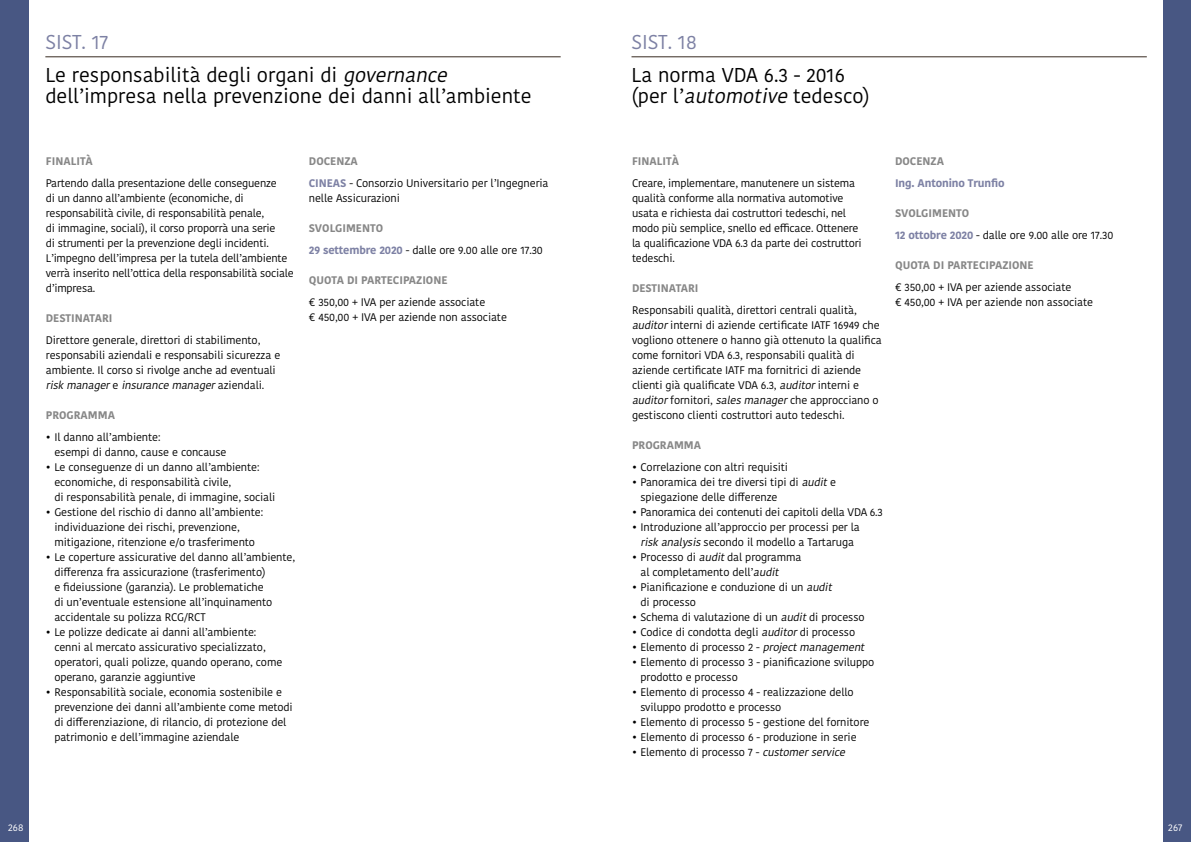
<style>
.page{position:relative;width:1191px;height:842px;background:#fff}
.page>*{position:absolute;margin:0;border:0;box-sizing:border-box;transform-origin:0 0}
.t1{font:20px/32.6px "Kohinoor Devanagari";color:#000}
.t2{font:20px "Kohinoor Devanagari";color:#7d81a4}
.t3{font:11px/15px "Kohinoor Devanagari";letter-spacing:-.01em;color:#000}
.t4{font:700 11px "Kohinoor Devanagari";color:#878787}
.t5{font:700 11px "Kohinoor Devanagari";letter-spacing:-.01em;color:#7d81a4}
.t6{font:10px "Kohinoor Devanagari";color:#fff}
.s1{color:#7d81a4}
.s2{font-style:italic}
.s3{font-weight:700;color:#878787}
.s4{font-weight:700;color:#7d81a4}
</style>
<div class="page">
<div style="left:0;top:0;width:28px;height:842px;background:#485783"></div>
<hr style="left:45px;top:57px;width:515px;height:1px;background:#372b21">
<hr style="left:631px;top:57px;width:515px;height:1px;background:#372b21">
<div style="left:1163px;top:0;width:28px;height:842px;background:#485783"></div>
<h1 class="t1" style="left:45px;top:26px;width:409px"><span class="s1">SIST. 17<br></span>Le responsabilità degli organi di <span class="s2">governance</span></h1>
<h1 class="t1" style="left:45px;top:80px;width:488px">dell’impresa nella prevenzione dei danni all’ambiente</h1>
<p class="t4" style="left:46px;top:151px;width:49px">FINALITÀ</p>
<p class="t3" style="left:46px;top:175px;width:249px">Partendo dalla presentazione delle conseguenze<br>di un danno all’ambiente (economiche, di responsabilità civile, di responsabilità penale,<br>di immagine, sociali), il corso proporrà una serie<br>di strumenti per la prevenzione degli incidenti.<br>L’impegno dell’impresa per la tutela dell’ambiente verrà inserito nell’ottica della responsabilità sociale d’impresa.</p>
<p class="t4" style="left:46px;top:308px;width:68px">DESTINATARI</p>
<p class="t3" style="left:46px;top:332px;width:236px">Direttore generale, direttori di stabilimento, responsabili aziendali e responsabili sicurezza e ambiente. Il corso si rivolge anche ad eventuali <span class="s2">riskmanager</span>e <span class="s2">insurancemanager</span>a z i e n d a l i .</p>
<p class="t4" style="left:46px;top:405px;width:71px">PROGRAMMA</p>
<p class="t3" style="left:54px;top:429px;width:174px;text-indent:-9px">• Il danno all’ambiente:<br>esempi di danno, cause e concause</p>
<p class="t3" style="left:54px;top:459px;width:222px;text-indent:-9px">• Le conseguenze di un danno all’ambiente: economiche, di responsabilità civile,<br>di responsabilità penale, di immagine, sociali</p>
<p class="t3" style="left:54px;top:504px;width:210px;text-indent:-9px">• Gestione del rischio di danno all’ambiente: individuazione dei rischi, prevenzione, mitigazione, ritenzione e/o trasferimento</p>
<p class="t3" style="left:54px;top:549px;width:242px;text-indent:-9px">• Le coperture assicurative del danno all’ambiente, differenza fra assicurazione (trasferimento)<br>e fideiussione (garanzia). Le problematiche<br>di un’eventuale estensione all’inquinamento accidentale su polizza RCG/RCT</p>
<p class="t3" style="left:54px;top:624px;width:229px;text-indent:-9px">• Le polizze dedicate ai danni all’ambiente: cenni al mercato assicurativo specializzato, operatori, quali polizze, quando operano, come operano, garanzie aggiuntive</p>
<p class="t3" style="left:54px;top:684px;width:240px;text-indent:-9px">• Responsabilità sociale, economia sostenibile e prevenzione dei danni all’ambiente come metodi di differenziazione, di rilancio, di protezione del patrimonio e dell’immagine aziendale</p>
<p class="t3" style="left:309px;top:150px;width:241px;line-height:22px"><span class="s3">DOCENZA<br></span><span class="s4">CINEAS</span> - Consorzio Universitario per l’Ingegneria</p>
<p class="t3" style="left:309px;top:190px;width:92px">nelle Assicurazioni</p>
<p class="t3" style="left:309px;top:217px;width:235px;line-height:22px"><span class="s3">SVOLGIMENTO<br></span><span class="s4">29 settembre 2020</span> - dalle ore 9.00 alle ore 17.30</p>
<p class="t4" style="left:309px;top:270px;width:140px">QUOTA DI PARTECIPAZIONE</p>
<p class="t3" style="left:309px;top:294px;width:200px">€ 350,00 + IVA per aziende associate<br>€ 450,00 + IVA per aziende non associate</p>
<p class="t6" style="left:8px;top:821px;width:17px">268</p>
<h1 class="t2" style="left:631px;top:31px;width:67px">SIST. 18</h1>
<h1 class="t1" style="left:631px;top:64px;width:240px;line-height:21px">La norma VDA 6.3 - 2016 (per l’<span class="s2">automotive</span>tedesco)</h1>
<p class="t4" style="left:632px;top:151px;width:49px">FINALITÀ</p>
<p class="t3" style="left:632px;top:175px;width:231px">Creare, implementare, manutenere un sistema qualità conforme alla normativa automotive usata e richiesta dai costruttori tedeschi, nel modo più semplice, snello ed efficace. Ottenere la qualificazione VDA 6.3 da parte dei costruttori tedeschi.</p>
<p class="t4" style="left:632px;top:278px;width:68px">DESTINATARI</p>
<p class="t3" style="left:632px;top:302px;width:251px">Responsabili qualità, direttori centrali qualità, <span class="s2">auditor</span>interni di aziende certificate IATF 16949 che vogliono ottenere o hanno già ottenuto la qualifica come fornitori VDA 6.3, responsabili qualità di aziende certificate IATF ma fornitrici di aziende clienti già qualificate VDA 6.3, <span class="s2">auditor</span>interni e <span class="s2">auditor</span>fornitori, <span class="s2">salesmanager</span>che approcciano o gestiscono clienti costruttori auto tedeschi.</p>
<p class="t4" style="left:632px;top:435px;width:71px">PROGRAMMA</p>
<p class="t3" style="left:632px;top:459px;width:158px">• Correlazione con altri requisiti</p>
<p class="t3" style="left:640px;top:474px;width:197px;text-indent:-9px">• Panoramica dei tre diversi tipi di <span class="s2">audit</span>e spiegazione delle differenze</p>
<p class="t3" style="left:632px;top:504px;width:252px">• Panoramica dei contenuti dei capitoli della VDA 6.3</p>
<p class="t3" style="left:632px;top:519px;width:229px;text-align:center">• Introduzione all’approccio per processi per la <span class="s2">riskanalysis</span>secondo il modello a Tartaruga</p>
<p class="t3" style="left:640px;top:549px;width:162px;text-indent:-9px">• Processo di <span class="s2">audit</span>dal programma al completamento dell’<span class="s2">audit</span></p>
<p class="t3" style="left:640px;top:579px;width:196px;text-indent:-9px">• Pianificazione e conduzione di un <span class="s2">audit </span>di processo</p>
<p class="t3" style="left:632px;top:609px;width:234px">• Schema di valutazione di un <span class="s2">audit</span>di processo</p>
<p class="t3" style="left:632px;top:624px;width:225px">• Codice di condotta degli <span class="s2">auditor</span>di processo</p>
<p class="t3" style="left:632px;top:639px;width:237px">• Elemento di processo 2 - <span class="s2">projectmanagement</span></p>
<p class="t3" style="left:640px;top:654px;width:235px;text-indent:-9px">• Elemento di processo 3 - pianificazione sviluppo prodotto e processo</p>
<p class="t3" style="left:640px;top:684px;width:215px;text-indent:-9px">• Elemento di processo 4 - realizzazione dello sviluppo prodotto e processo</p>
<p class="t3" style="left:632px;top:714px;width:239px">• Elemento di processo 5 - gestione del fornitore</p>
<p class="t3" style="left:632px;top:729px;width:226px">• Elemento di processo 6 - produzione in serie</p>
<p class="t3" style="left:632px;top:744px;width:218px">• Elemento di processo 7 - <span class="s2">customerservice</span></p>
<p class="t4" style="left:895px;top:151px;width:51px">DOCENZA</p>
<p class="t5" style="left:895px;top:173px;width:111px">Ing. Antonino Trunfio</p>
<p class="t3" style="left:895px;top:202px;width:220px;line-height:22px"><span class="s3">SVOLGIMENTO<br></span><span class="s4">12 ottobre 2020</span> - dalle ore 9.00 alle ore 17.30</p>
<p class="t4" style="left:895px;top:255px;width:140px">QUOTA DI PARTECIPAZIONE</p>
<p class="t3" style="left:895px;top:279px;width:200px">€ 350,00 + IVA per aziende associate<br>€ 450,00 + IVA per aziende non associate</p>
<p class="t6" style="left:1168px;top:821px;width:16px">267</p>
</div>
